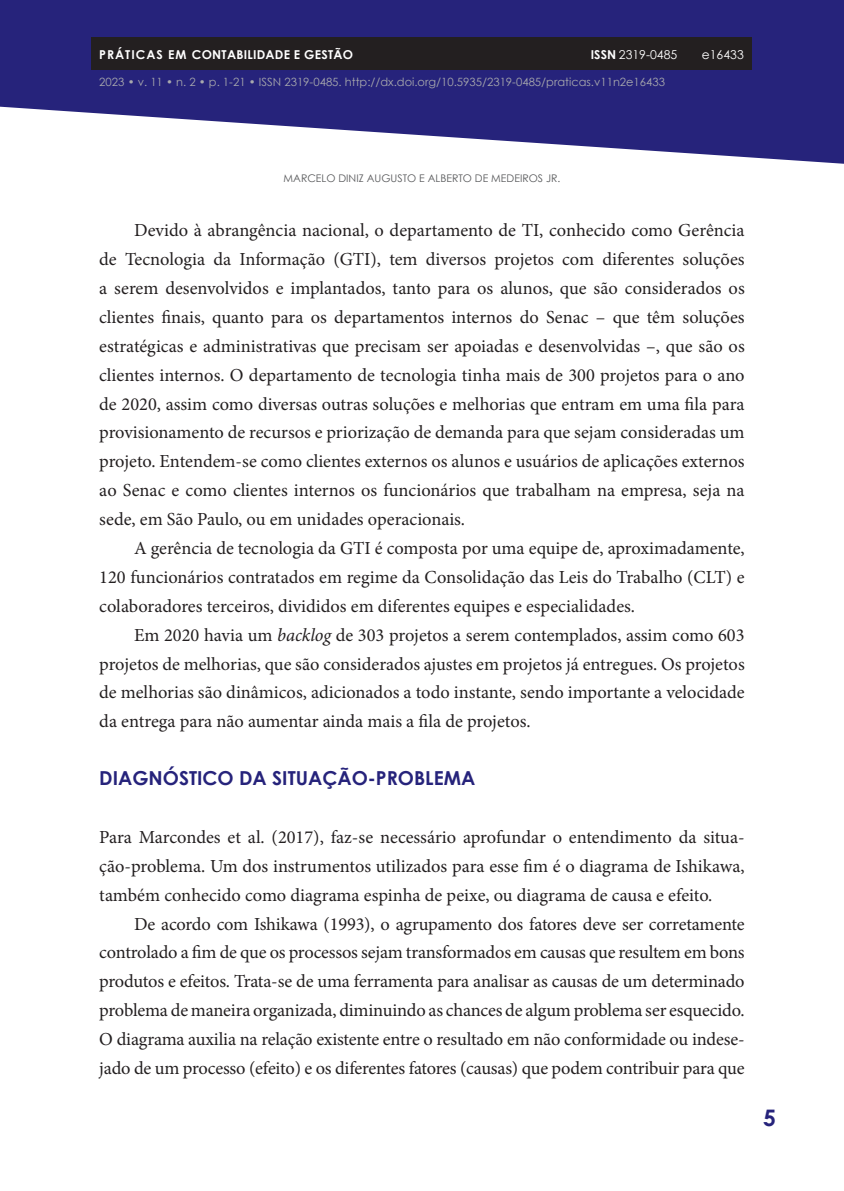
<style>
.page{position:relative;width:844px;height:1191px;background:#fff}
.page>*{position:absolute;margin:0;border:0;box-sizing:border-box;transform-origin:0 0}
.t1{font:700 22.75px "Century Gothic";color:#26237b}
.t2{font:700 19.25px "Century Gothic";color:#26237b}
.t3{font:18.38px/28.9px "Minion Pro";color:#231f20;text-align:justify}
.t4{font:700 12.25px "Century Gothic";letter-spacing:.02em;color:#fff}
.t5{font:12.25px "Century Gothic";color:#fff}
.t6{font:11.38px "Century Gothic";color:#a8a9ad}
.t7{font:10.5px "Century Gothic";color:#57585a}
.s1{font-weight:700}
.s2{font-style:italic}
</style>
<div class="page">
<svg style="left:0;top:0;width:843px;height:164px;fill:#26237b"></svg>
<div style="left:92px;top:37px;width:660px;height:33px;background:#231f20"></div>
<p class="t4" style="left:99px;top:45px;width:255px">PRÁTICAS EM CONTABILIDADE E GESTÃO</p>
<p class="t5" style="left:590px;top:46px;width:88px"><span class="s1">ISSN</span> 2319-0485</p>
<p class="t5" style="left:701px;top:46px;width:43px">E16433</p>
<p class="t6" style="left:99px;top:74px;width:567px">2023 • V. 11 • N. 2 • P. 1-21 • ISSN 2319-0485. HTTP://DX.DOI.ORG/10.5935/2319-0485/PRATICAS.V11N2E16433</p>
<p class="t7" style="left:283px;top:171px;width:18px">MARCELO</p>
<p class="t7" style="left:338px;top:171px;width:66px">DINIZ AUGUSTO</p>
<p class="t7" style="left:419px;top:171px;width:24px">E ALBERTO</p>
<p class="t7" style="left:475px;top:171px;width:33px">DE MEDEIROS</p>
<p class="t7" style="left:546px;top:171px;width:16px">JR.</p>
<p class="t3" style="left:99px;top:216px;width:646px;text-indent:35px">Devido à abrangência nacional, o departamento de TI, conhecido como Gerência de Tecnologia da Informação (GTI), tem diversos projetos com diferentes soluções a serem desenvolvidos e implantados, tanto para os alunos, que são considerados os clientes finais, quanto para os departamentos internos do Senac – que têm soluções estratégicas e administrativas que precisam ser apoiadas e desenvolvidas –, que são os clientes internos. O departamento de tecnologia tinha mais de 300 projetos para o ano de 2020, assim como diversas outras soluções e melhorias que entram em uma fila para provisionamento de recursos e priorização de demanda para que sejam consideradas um projeto. Entendem-se como clientes externos os alunos e usuários de aplicações externos ao Senac e como clientes internos os funcionários que trabalham na empresa, seja na sede, em São Paulo, ou em unidades operacionais.</p>
<p class="t3" style="left:99px;top:534px;width:646px;text-indent:35px">A gerência de tecnologia da GTI é composta por uma equipe de, aproximadamente, 120 funcionários contratados em regime da Consolidação das Leis do Trabalho (CLT) e colaboradores terceiros, divididos em diferentes equipes e especialidades.</p>
<p class="t3" style="left:99px;top:620px;width:646px;text-indent:35px">Em 2020 havia um <span class="s2">backlog</span> de 303 projetos a serem contemplados, assim como 603 projetos de melhorias, que são considerados ajustes em projetos já entregues. Os projetos de melhorias são dinâmicos, adicionados a todo instante, sendo importante a velocidade da entrega para não aumentar ainda mais a fila de projetos.</p>
<p class="t2" style="left:99px;top:763px;width:377px">DIAGNÓSTICO DA SITUAÇÃO-PROBLEMA</p>
<p class="t3" style="left:99px;top:822px;width:646px">Para Marcondes et al. (2017), faz-se necessário aprofundar o entendimento da situa&shy;ção-problema. Um dos instrumentos utilizados para esse fim é o diagrama de Ishikawa, também conhecido como diagrama espinha de peixe, ou diagrama de causa e efeito.</p>
<p class="t3" style="left:99px;top:909px;width:646px;text-indent:35px">De acordo com Ishikawa (1993), o agrupamento dos fatores deve ser corretamente controlado a fim de que os processos sejam transformados em causas que resultem em bons produtos e efeitos. Trata-se de uma ferramenta para analisar as causas de um determinado problema de maneira organizada, diminuindo as chances de algum problema ser esquecido.<br>O diagrama auxilia na relação existente entre o resultado em não conformidade ou indese&shy;jado de um processo (efeito) e os diferentes fatores (causas) que podem contribuir para que</p>
<p class="t1" style="left:763px;top:1100px;width:14px">5</p>
</div>
